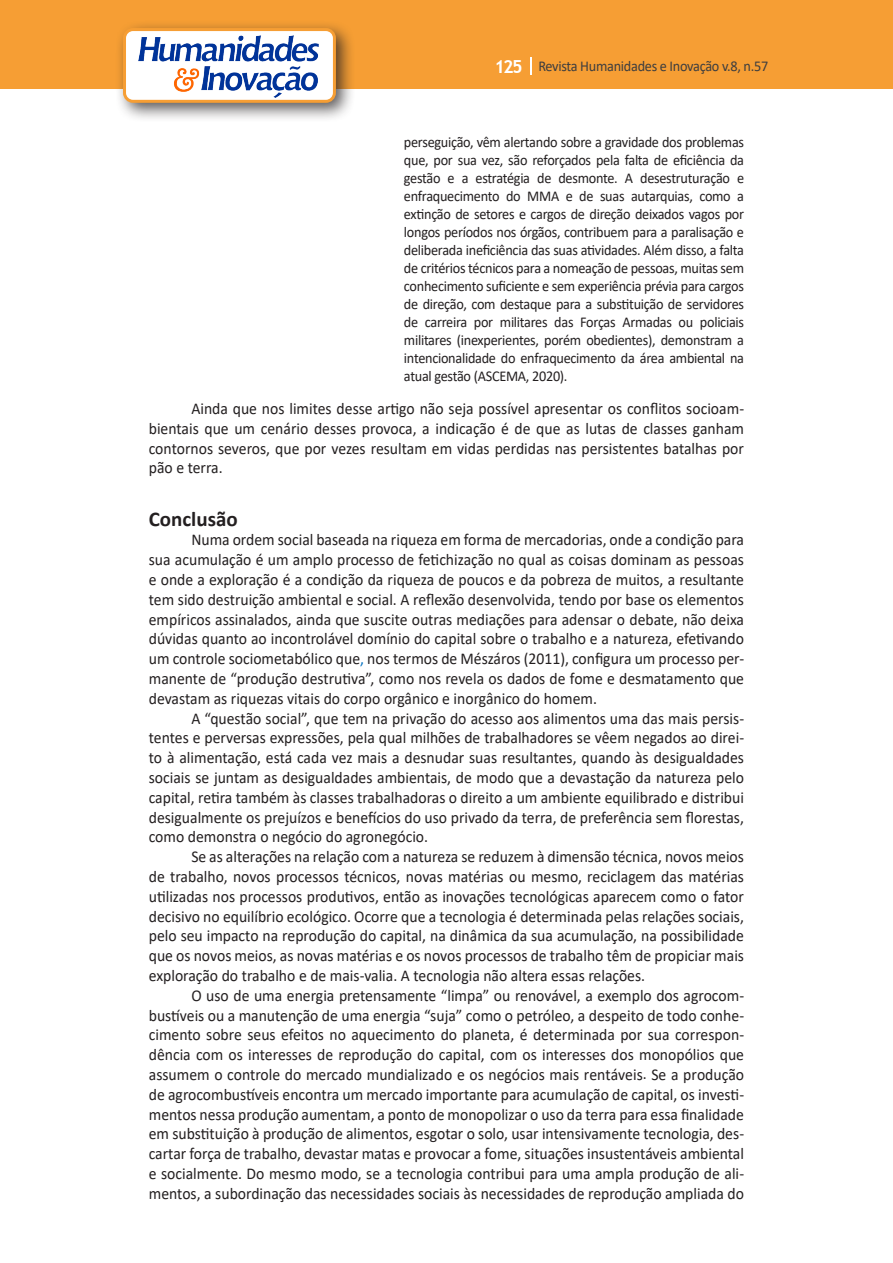
<style>
.page{position:relative;width:893px;height:1263px;background:#fff}
.page>*{position:absolute;margin:0;border:0;box-sizing:border-box;transform-origin:0 0}
.Titulo_2{font:700 21px "Calibri";color:#231f20}
.Texto{font:16.5px/19.8px "Calibri";color:#231f20;text-align:justify;scale:.95 1}
.citacao{font:15px/18px "Calibri";letter-spacing:-.02em;color:#231f20;text-align:justify;scale:.95 1}
.t1{font:15px "Calibri";letter-spacing:-.02em;color:#3e3e3f;scale:.95 1}
.s1{font-family:"Trebuchet MS";font-weight:700;font-size:18px;color:#fff}
.s2{color:#0070c0}
</style>
<div class="page">
<div style="left:0;top:0;width:893px;height:88px;background:#f69e34"></div>
<svg style="left:530px;top:57px;width:2px;height:18px"></svg>
<div style="left:115px;top:20px;width:241px;height:103px;background:#231f20;opacity:.75"></div>
<div style="left:125px;top:30px;width:209px;height:71px;background:#fff;border-radius:9px"></div>
<img style="left:138px;top:35px;width:181px;height:62px">
<div style="left:123px;top:28px;width:213px;height:75px;border:3px solid #f69e34;border-radius:9px"></div>
<p class="t1" style="left:495px;top:56px;width:290px"><span class="s1">125</span> Revista Humanidades e Inovação v.8, n.57</p>
<p class="citacao" style="left:404px;top:133px;width:360px">perseguição, vêm alertando sobre a gravidade dos problemas que, por sua vez, são reforçados pela falta de eficiência da gestão e a estratégia de desmonte. A desestruturação e enfraquecimento do MMA e de suas autarquias, como a extinção de setores e cargos de direção deixados vagos por longos períodos nos órgãos, contribuem para a paralisação e deliberada ineficiência das suas atividades. Além disso, a falta de critérios técnicos para a nomeação de pessoas, muitas sem conhecimento suficiente e sem experiência prévia para cargos de direção, com destaque para a substituição de servidores de carreira por militares das Forças Armadas ou policiais militares (inexperientes, porém obedientes), demonstram a intencionalidade do enfraquecimento da área ambiental na atual gestão (ASCEMA, 2020).</p>
<p class="Texto" style="left:149px;top:398px;width:628px;text-indent:43px">Ainda que nos limites desse artigo não seja possível apresentar os conflitos socioam&shy;bientais que um cenário desses provoca, a indicação é de que as lutas de classes ganham contornos severos, que por vezes resultam em vidas perdidas nas persistentes batalhas por pão e terra.</p>
<p class="Titulo_2" style="left:149px;top:504px;width:90px">Conclusão</p>
<p class="Texto" style="left:149px;top:529px;width:628px;text-indent:43px">Numa ordem social baseada na riqueza em forma de mercadorias, onde a condição para sua acumulação é um amplo processo de fetichização no qual as coisas dominam as pessoas e onde a exploração é a condição da riqueza de poucos e da pobreza de muitos, a resultante tem sido destruição ambiental e social. A reflexão desenvolvida, tendo por base os elementos empíricos assinalados, ainda que suscite outras mediações para adensar o debate, não deixa dúvidas quanto ao incontrolável domínio do capital sobre o trabalho e a natureza, efetivando um controle sociometabólico que<span class="s2">,</span> nos termos de Mészáros (2011), configura um processo per&shy;manente de “produção destrutiva”, como nos revela os dados de fome e desmatamento que devastam as riquezas vitais do corpo orgânico e inorgânico do homem.</p>
<p class="Texto" style="left:149px;top:708px;width:628px;text-indent:43px">A “questão social”, que tem na privação do acesso aos alimentos uma das mais persis&shy;tentes e perversas expressões, pela qual milhões de trabalhadores se vêem negados ao direi&shy;to à alimentação, está cada vez mais a desnudar suas resultantes, quando às desigualdades sociais se juntam as desigualdades ambientais, de modo que a devastação da natureza pelo capital, retira também às classes trabalhadoras o direito a um ambiente equilibrado e distribui desigualmente os prejuízos e benefícios do uso privado da terra, de preferência sem florestas, como demonstra o negócio do agronegócio.</p>
<p class="Texto" style="left:149px;top:846px;width:628px;text-indent:43px">Se as alterações na relação com a natureza se reduzem à dimensão técnica, novos meios de trabalho, novos processos técnicos, novas matérias ou mesmo, reciclagem das matérias utilizadas nos processos produtivos, então as inovações tecnológicas aparecem como o fator decisivo no equilíbrio ecológico. Ocorre que a tecnologia é determinada pelas relações sociais, pelo seu impacto na reprodução do capital, na dinâmica da sua acumulação, na possibilidade que os novos meios, as novas matérias e os novos processos de trabalho têm de propiciar mais exploração do trabalho e de mais-valia. A tecnologia não altera essas relações.</p>
<p class="Texto" style="left:149px;top:985px;width:628px;text-indent:43px">O uso de uma energia pretensamente “limpa” ou renovável, a exemplo dos agrocom&shy;bustíveis ou a manutenção de uma energia “suja” como o petróleo, a despeito de todo conhe&shy;cimento sobre seus efeitos no aquecimento do planeta, é determinada por sua correspon&shy;dência com os interesses de reprodução do capital, com os interesses dos monopólios que assumem o controle do mercado mundializado e os negócios mais rentáveis. Se a produção de agrocombustíveis encontra um mercado importante para acumulação de capital, os investi&shy;mentos nessa produção aumentam, a ponto de monopolizar o uso da terra para essa finalidade em substituição à produção de alimentos, esgotar o solo, usar intensivamente tecnologia, des&shy;cartar força de trabalho, devastar matas e provocar a fome, situações insustentáveis ambiental e socialmente. Do mesmo modo, se a tecnologia contribui para uma ampla produção de ali&shy;mentos, a subordinação das necessidades sociais às necessidades de reprodução ampliada do</p>
</div>
